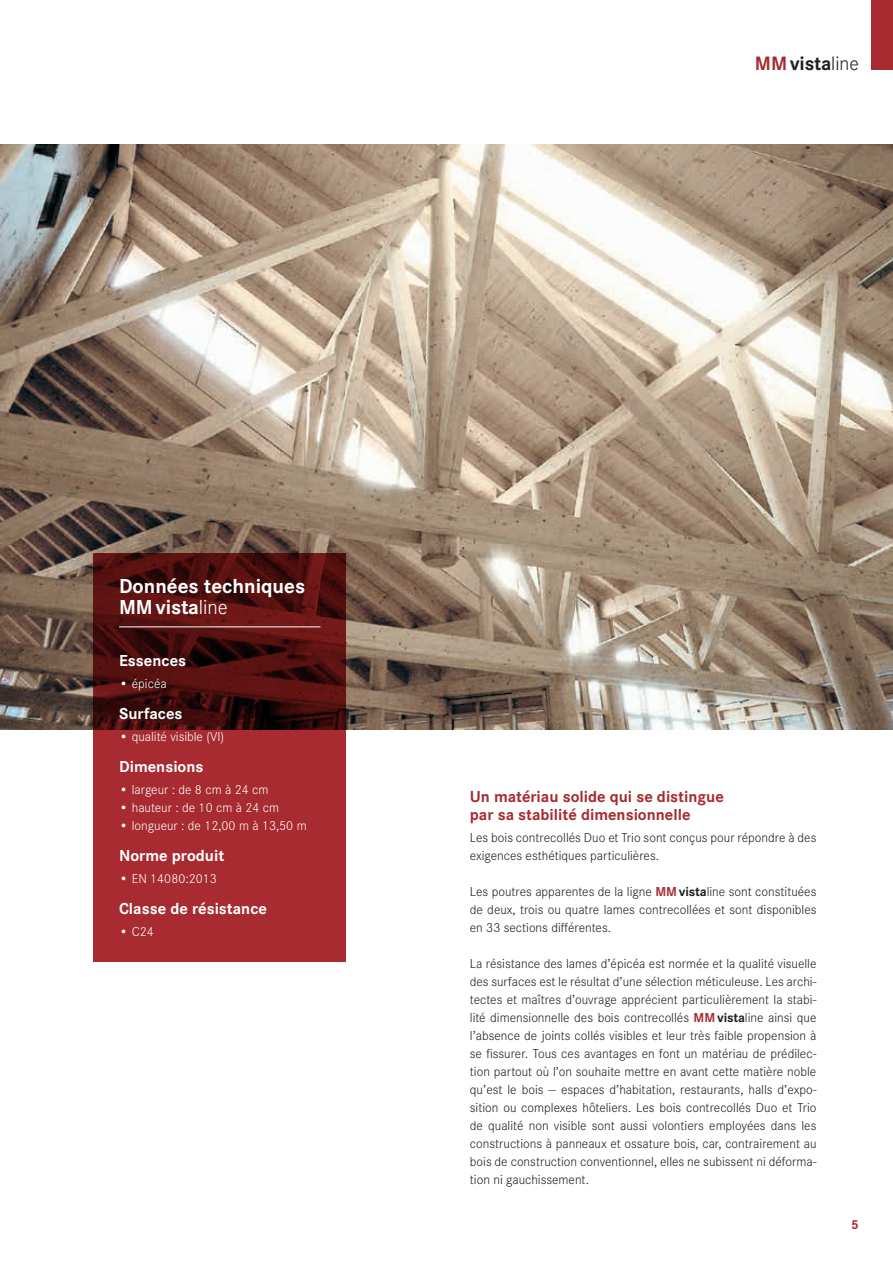
<style>
.page{position:relative;width:893px;height:1263px;background:#fff}
.page>*{position:absolute;margin:0;border:0;box-sizing:border-box;transform-origin:0 0}
.t1{font:700 21px/21px "Corporate S";color:#fff}
.t2{font:700 20.1px "Corporate S";letter-spacing:-.01em;color:#231f20}
.t3{font:700 16.5px/18px "Corporate S";color:#a72b30}
.t4{font:700 16.5px "Corporate S";color:#fff}
.t5{font:300 13.5px/18px "Corporate S";color:#231f20;text-align:justify}
.t6{font:300 13.5px "Corporate S";color:#fff}
.t7{font:700 13.5px "Corporate S";color:#a72b30}
.s1{color:#a72b30}
.s2{font-weight:300}
.s3{font-weight:700;color:#a72b30}
.s4{font-weight:700}
</style>
<div class="page">
<div style="left:872px;top:0;width:21px;height:69px;background:#a72b30"></div>
<img style="left:0;top:144px;width:893px;height:586px">
<svg style="left:94px;top:553px;width:252px;height:408px;fill:#a72b30"></svg>
<hr style="left:119px;top:626px;width:201px;height:1px;background:#fff">
<h2 class="t2" style="left:755px;top:49px;width:106px"><span class="s1">MM</span>vista<span class="s2">line</span></h2>
<h1 class="t1" style="left:119px;top:575px;width:188px">Données techniques<br>MMvista<span class="s2">line</span></h1>
<p class="t4" style="left:119px;top:649px;width:69px">Essences</p>
<p class="t6" style="left:119px;top:675px;width:49px">• épicéa</p>
<p class="t4" style="left:119px;top:702px;width:65px">Surfaces</p>
<p class="t6" style="left:119px;top:728px;width:107px">• qualité visible (VI)</p>
<p class="t4" style="left:119px;top:755px;width:86px">Dimensions</p>
<p class="t6" style="left:119px;top:781px;width:151px">• largeur : de 8 cm à 24 cm</p>
<p class="t6" style="left:119px;top:799px;width:162px">• hauteur : de 10 cm à 24 cm</p>
<p class="t6" style="left:119px;top:817px;width:189px">• longueur : de 12,00 m à 13,50 m</p>
<p class="t4" style="left:119px;top:844px;width:107px">Norme produit</p>
<p class="t6" style="left:119px;top:870px;width:99px">• EN 14080:2013</p>
<p class="t4" style="left:119px;top:897px;width:149px">Classe de résistance</p>
<p class="t6" style="left:119px;top:923px;width:36px">• C24</p>
<p class="t3" style="left:470px;top:787px;width:255px">Un matériau solide qui se distingue par sa stabilité dimensionnelle</p>
<p class="t5" style="left:470px;top:828px;width:348px">Les bois contrecollés Duo et Trio sont conçus pour répondre à des exigences esthétiques particulières.</p>
<p class="t5" style="left:470px;top:882px;width:348px">Les poutres apparentes de la ligne <span class="s3">MM</span><span class="s4">vista</span>line sont constituées de deux, trois ou quatre lames contrecollées et sont disponibles en 33 sections différentes.</p>
<p class="t5" style="left:470px;top:954px;width:348px">La résistance des lames d’épicéa est normée et la qualité visuelle des surfaces est le résultat d’une sélection méticuleuse. Les archi&shy;tectes et maîtres d’ouvrage apprécient particulièrement la stabi&shy;lité dimensionnelle des bois contrecollés <span class="s3">MM</span><span class="s4">vista</span>line ainsi que l’absence de joints collés visibles et leur très faible propension à se fissurer. Tous ces avantages en font un matériau de prédilec&shy;tion partout où l’on souhaite mettre en avant cette matière noble qu’est le bois — espaces d’habitation, restaurants, halls d’expo&shy;sition ou complexes hôteliers. Les bois contrecollés Duo et Trio de qualité non visible sont aussi volontiers employées dans les constructions à panneaux et ossature bois, car, contrairement au bois de construction conventionnel, elles ne subissent ni déforma&shy;tion ni gauchissement.</p>
<p class="t7" style="left:851px;top:1215px;width:9px">5</p>
</div>
